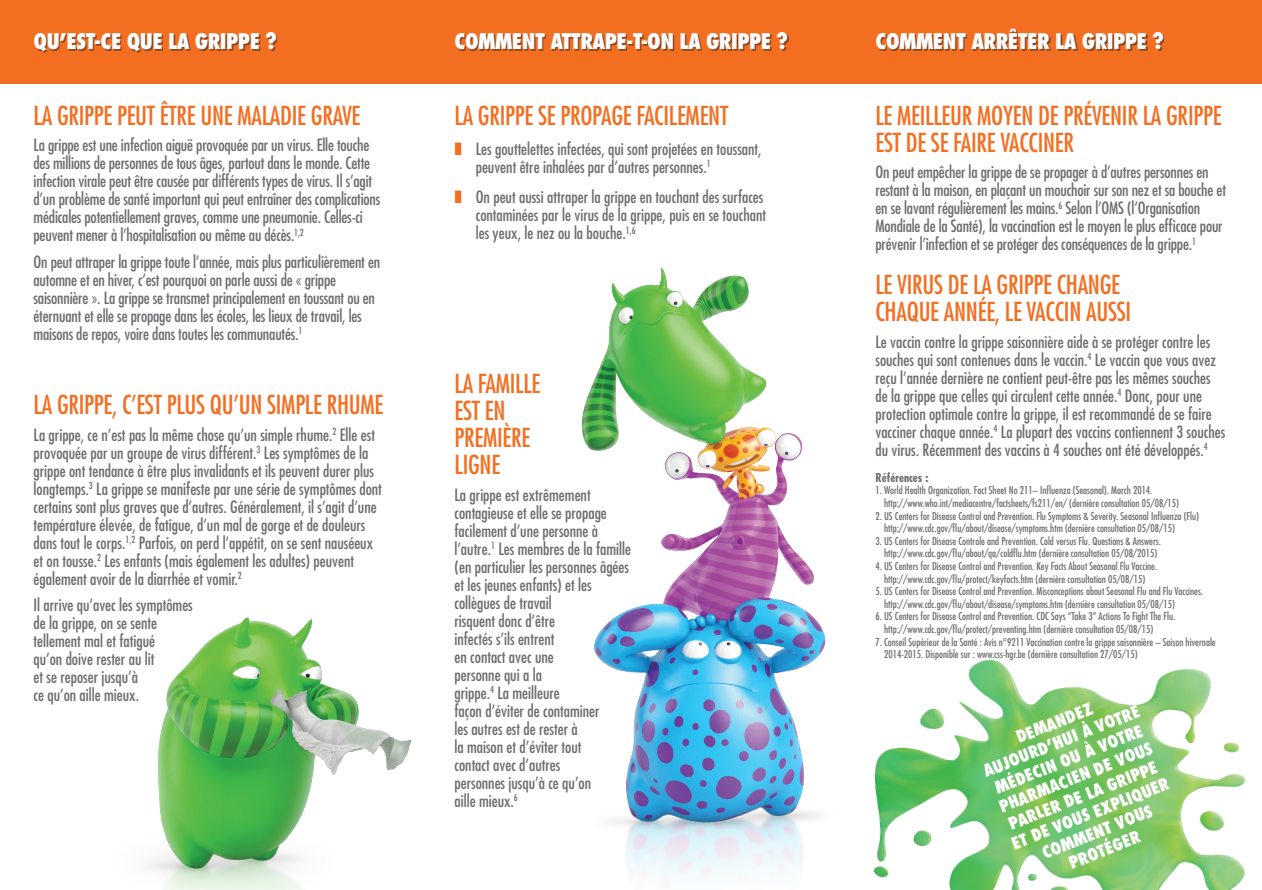
<style>
.page{position:relative;width:1262px;height:890px;background:#fff}
.page>*{position:absolute;margin:0;border:0;box-sizing:border-box;transform-origin:0 0}
.t1{font:condensed 25.5px/27px "Futura";letter-spacing:-.01em;color:#f36e21}
.t2{font:800 condensed 21px "Futura";letter-spacing:-.025em;color:#fff}
.t3{font:condensed 16.5px/18px "Futura";color:#6c6d70}
.t4{font:800 condensed 16.5px/19.5px "Futura";color:#fff;text-align:center}
.t5{font:700 condensed 12px "Futura";color:#6c6d70}
.t6{font:condensed 10.5px/12.6px "Futura";color:#6c6d70}
.s1{color:#f36e21}
</style>
<div class="page">
<img style="left:581px;top:267px;width:245px;height:612px">
<div style="left:0;top:0;width:1262px;height:83px;background:#f36e21"></div>
<div style="left:36px;top:33px;width:241px;height:20px;background:#231f20;opacity:.5"></div>
<div style="left:456px;top:33px;width:333px;height:18px;background:#231f20;opacity:.5"></div>
<div style="left:877px;top:30px;width:287px;height:21px;background:#231f20;opacity:.5"></div>
<img style="left:147px;top:617px;width:265px;height:273px">
<img style="left:873px;top:659px;width:373px;height:231px">
<p class="t2" style="left:34px;top:28px;width:245px">QU’EST-CE QUE LA GRIPPE ?</p>
<p class="t2" style="left:454px;top:28px;width:335px">COMMENT ATTRAPE-T-ON LA GRIPPE ?</p>
<p class="t2" style="left:875px;top:28px;width:290px">COMMENT ARRÊTER LA GRIPPE ?</p>
<h1 class="t1" style="left:34px;top:102px;width:328px">LA GRIPPE PEUT ÊTRE UNE MALADIE GRAVE</h1>
<p class="t3" style="left:34px;top:136px;width:348px">La grippe est une infection aiguë provoquée par un virus. Elle touche des millions de personnes de tous âges, partout dans le monde. Cette infection virale peut être causée par différents types de virus. Il s’agit d’un problème de santé important qui peut entraîner des complications médicales potentiellement graves, comme une pneumonie. Celles-ci peuvent mener à l’hospitalisation ou même au décès.<sup>1,2</sup></p>
<p class="t3" style="left:34px;top:252px;width:348px">On peut attraper la grippe toute l’année, mais plus particulièrement en automne et en hiver, c’est pourquoi on parle aussi de « grippe saisonnière ». La grippe se transmet principalement en toussant ou en éternuant et elle se propage dans les écoles, les lieux de travail, les maisons de repos, voire dans toutes les communautés.<sup>1</sup></p>
<h1 class="t1" style="left:34px;top:391px;width:351px">LA GRIPPE, C’EST PLUS QU’UN SIMPLE RHUME</h1>
<p class="t3" style="left:34px;top:425px;width:350px">La grippe, ce n’est pas la même chose qu’un simple rhume.<sup>2</sup> Elle est provoquée par un groupe de virus différent.<sup>3</sup> Les symptômes de la grippe ont tendance à être plus invalidants et ils peuvent durer plus longtemps.<sup>3</sup> La grippe se manifeste par une série de symptômes dont certains sont plus graves que d’autres. Généralement, il s’agit d’une température élevée, de fatigue, d’un mal de gorge et de douleurs dans tout le corps.<sup>1,2</sup> Parfois, on perd l’appétit, on se sent nauséeux et on tousse.<sup>2</sup> Les enfants (mais également les adultes) peuvent également avoir de la diarrhée et vomir.<sup>2</sup></p>
<p class="t3" style="left:34px;top:596px;width:161px">Il arrive qu’avec les symptômes de la grippe, on se sente tellement mal et fatigué<br>qu’on doive rester au lit<br>et se reposer jusqu’à<br>ce qu’on aille mieux.</p>
<h1 class="t1" style="left:454px;top:102px;width:275px">LA GRIPPE SE PROPAGE FACILEMENT</h1>
<p class="t3" style="left:476px;top:140px;width:287px;text-indent:-21px"><span class="s1">❚</span> Les gouttelettes infectées, qui sont projetées en toussant, peuvent être inhalées par d’autres personnes.<sup>1</sup></p>
<p class="t3" style="left:476px;top:188px;width:292px;text-indent:-21px"><span class="s1">❚</span> On peut aussi attraper la grippe en touchant des surfaces contaminées par le virus de la grippe, puis en se touchant les yeux, le nez ou la bouche.<sup>1,6</sup></p>
<h1 class="t1" style="left:454px;top:370px;width:87px">LA FAMILLE<br>EST EN<br>PREMIÈRE<br>LIGNE</h1>
<p class="t3" style="left:454px;top:485px;width:178px">La grippe est extrêmement contagieuse et elle se propage facilement d’une personne à l’autre.<sup>1</sup> Les membres de la famille (en particulier les personnes âgées et les jeunes enfants) et les collègues de travail<br>risquent donc d’être<br>infectés s’ils entrent<br>en contact avec une<br>personne qui a la<br>grippe.<sup>4</sup> La meilleure<br>façon d’éviter de contaminer<br>les autres est de rester à<br>la maison et d’éviter tout<br>contact avec d’autres<br>personnes jusqu’à ce qu’on<br>aille mieux.<sup>6</sup></p>
<h1 class="t1" style="left:875px;top:102px;width:348px">LE MEILLEUR MOYEN DE PRÉVENIR LA GRIPPE<br>EST DE SE FAIRE VACCINER</h1>
<p class="t3" style="left:875px;top:163px;width:352px">On peut empêcher la grippe de se propager à d’autres personnes en restant à la maison, en plaçant un mouchoir sur son nez et sa bouche et en se lavant régulièrement les mains.<sup>6</sup> Selon l’OMS (l’Organisation Mondiale de la Santé), la vaccination est le moyen le plus efficace pour prévenir l’infection et se protéger des conséquences de la grippe.<sup>1</sup></p>
<h1 class="t1" style="left:875px;top:271px;width:257px">LE VIRUS DE LA GRIPPE CHANGE<br>CHAQUE ANNÉE, LE VACCIN AUSSI</h1>
<p class="t3" style="left:875px;top:332px;width:351px">Le vaccin contre la grippe saisonnière aide à se protéger contre les souches qui sont contenues dans le vaccin.<sup>4</sup> Le vaccin que vous avez reçu l’année dernière ne contient peut-être pas les mêmes souches de la grippe que celles qui circulent cette année.<sup>4</sup> Donc, pour une protection optimale contre la grippe, il est recommandé de se faire vacciner chaque année.<sup>4</sup> La plupart des vaccins contiennent 3 souches du virus. Récemment des vaccins à 4 souches ont été développés.<sup>4</sup></p>
<p class="t5" style="left:875px;top:470px;width:54px">Références :</p>
<p class="t6" style="left:884px;top:484px;width:297px;text-indent:-9px">1. World Health Organization. Fact Sheet No 211– Influenza (Seasonal). March 2014. http://www.who.int/mediacentre/factsheets/fs211/en/ (dernière consultation 05/08/15)</p>
<p class="t6" style="left:884px;top:509px;width:316px;text-indent:-9px">2. US Centers for Disease Control and Prevention. Flu Symptoms &amp; Severity. Seasonal Influenza (Flu) http://www.cdc.gov/flu/about/disease/symptoms.htm (dernière consultation 05/08/15)</p>
<p class="t6" style="left:875px;top:534px;width:287px;text-align:center">3. US Centers for Disease Controle and Prevention. Cold versus Flu. Questions &amp; Answers. http://www.cdc.gov/flu/about/qa/coldflu.htm (dernière consultation 05/08/2015)</p>
<p class="t6" style="left:875px;top:560px;width:283px;text-align:center">4. US Centers for Disease Control and Prevention. Key Facts About Seasonal Flu Vaccine. http://www.cdc.gov/flu/protect/keyfacts.htm (dernière consultation 05/08/15)</p>
<p class="t6" style="left:884px;top:585px;width:321px;text-indent:-9px">5. US Centers for Disease Control and Prevention. Misconceptions about Seasonal Flu and Flu Vaccines. http://www.cdc.gov/flu/about/disease/symptoms.htm (dernière consultation 05/08/15)</p>
<p class="t6" style="left:884px;top:610px;width:293px;text-indent:-9px">6. US Centers for Disease Control and Prevention. CDC Says “Take 3” Actions To Fight The Flu. http://www.cdc.gov/flu/protect/preventing.htm (dernière consultation 05/08/15)</p>
<p class="t6" style="left:884px;top:635px;width:333px;text-indent:-9px">7. Conseil Supérieur de la Santé : Avis n°9211 Vaccination contre la grippe saisonnière – Saison hivernale<br>2014-2015. Disponible sur : www.css-hgr.be (dernière consultation 27/05/15)</p>
<p class="t4" style="left:973px;top:743px;width:170px;rotate:-21deg">DEMANDEZ<br>AUJOURD’HUI À VOTRE<br>MÉDECIN OU À VOTRE<br>PHARMACIEN DE VOUS<br>PARLER DE LA GRIPPE<br>ET DE VOUS EXPLIQUER<br>COMMENT VOUS<br>PROTÉGER</p>
</div>
